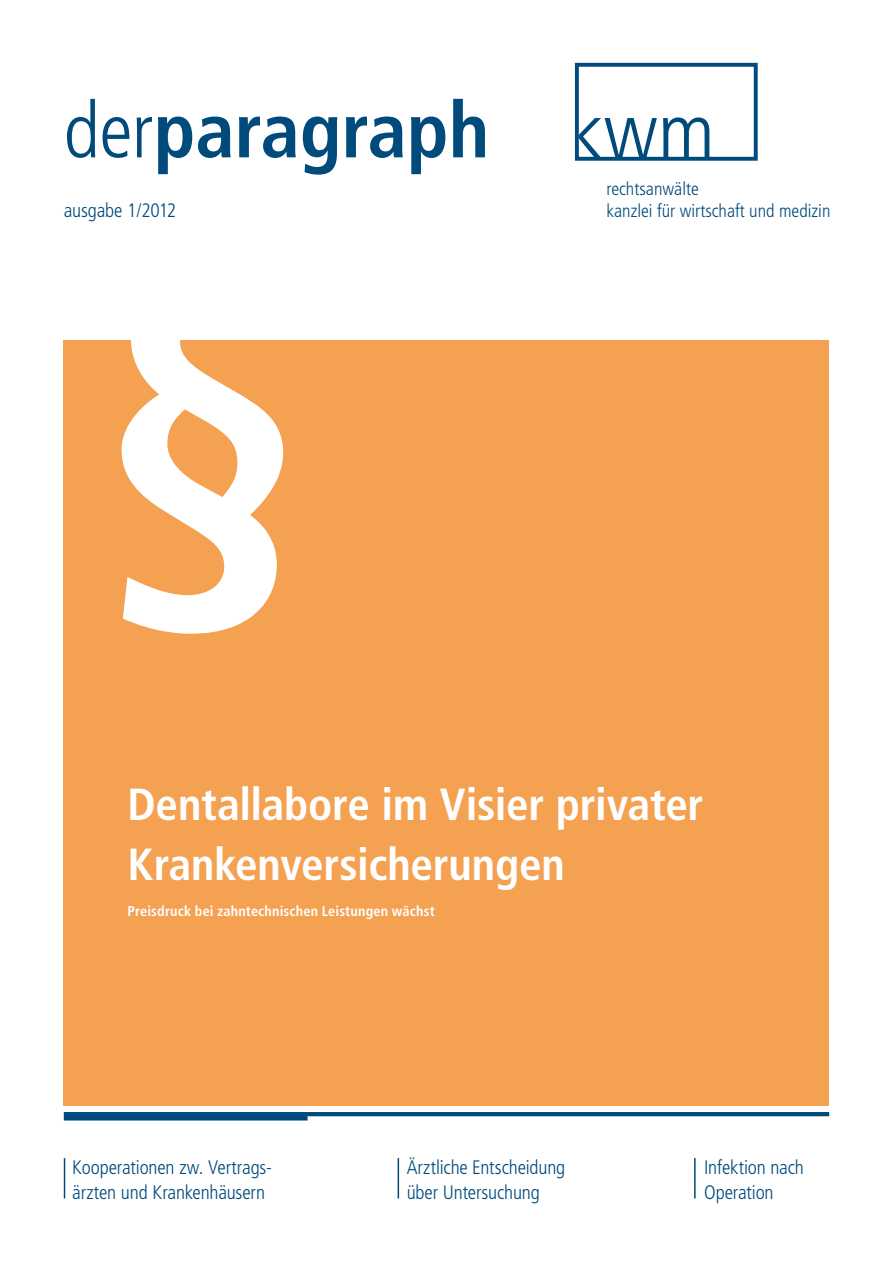
<style>
.page{position:relative;width:893px;height:1263px;background:#fff}
.page>*{position:absolute;margin:0;border:0;box-sizing:border-box;transform-origin:0 0}
.t1{font:700 condensed 424.2px "Frutiger";color:#fff}
.t2{font:700 condensed 78px "Frutiger";color:#004b7c}
.t3{font:700 condensed 45px/60px "Frutiger";letter-spacing:-.005em;color:#fff}
.t4{font:300 condensed 19.5px/24px "Frutiger";letter-spacing:-.01em;color:#004b7c}
.t5{font:300 condensed 18.3px/21.9px "Frutiger";color:#004b7c}
.t6{font:700 condensed 14.25px "Frutiger";letter-spacing:.01em;color:#fff}
.s1{font-weight:300}
</style>
<div class="page">
<div style="left:64px;top:340px;width:765px;height:766px;background:#f4a152"></div>
<svg style="left:64px;top:1112px;width:765px;height:8px"></svg>
<svg style="left:575px;top:63px;width:183px;height:98px"></svg>
<hr style="left:398px;top:1158px;width:1px;height:40px;background:#004b7c">
<hr style="left:64px;top:1158px;width:1px;height:40px;background:#004b7c">
<hr style="left:694px;top:1158px;width:2px;height:40px;background:#004b7c">
<h2 class="t2" style="left:64px;top:84px;width:427px"><span class="s1">der</span>paragraph</h2>
<p class="t4" style="left:64px;top:198px;width:114px">ausgabe 1/2012</p>
<h1 class="t1" style="left:92px;top:180px;width:222px">§</h1>
<p class="t5" style="left:606px;top:178px;width:226px">rechtsanwälte<br>kanzlei für wirtschaft und medizin</p>
<h3 class="t3" style="left:128px;top:775px;width:577px">Dentallabore im Visier privater<br>Krankenversicherungen</h3>
<p class="t6" style="left:128px;top:903px;width:309px">Preisdruck bei zahntechnischen Leistungen wächst</p>
<p class="t4" style="left:407px;top:1156px;width:160px">Ärztliche Entscheidung über Untersuchung</p>
<p class="t4" style="left:72px;top:1156px;width:201px">Kooperationen zw. Vertrags&shy;ärzten und Krankenhäusern</p>
<p class="t4" style="left:704px;top:1156px;width:101px">Infektion nach<br>Operation</p>
</div>
